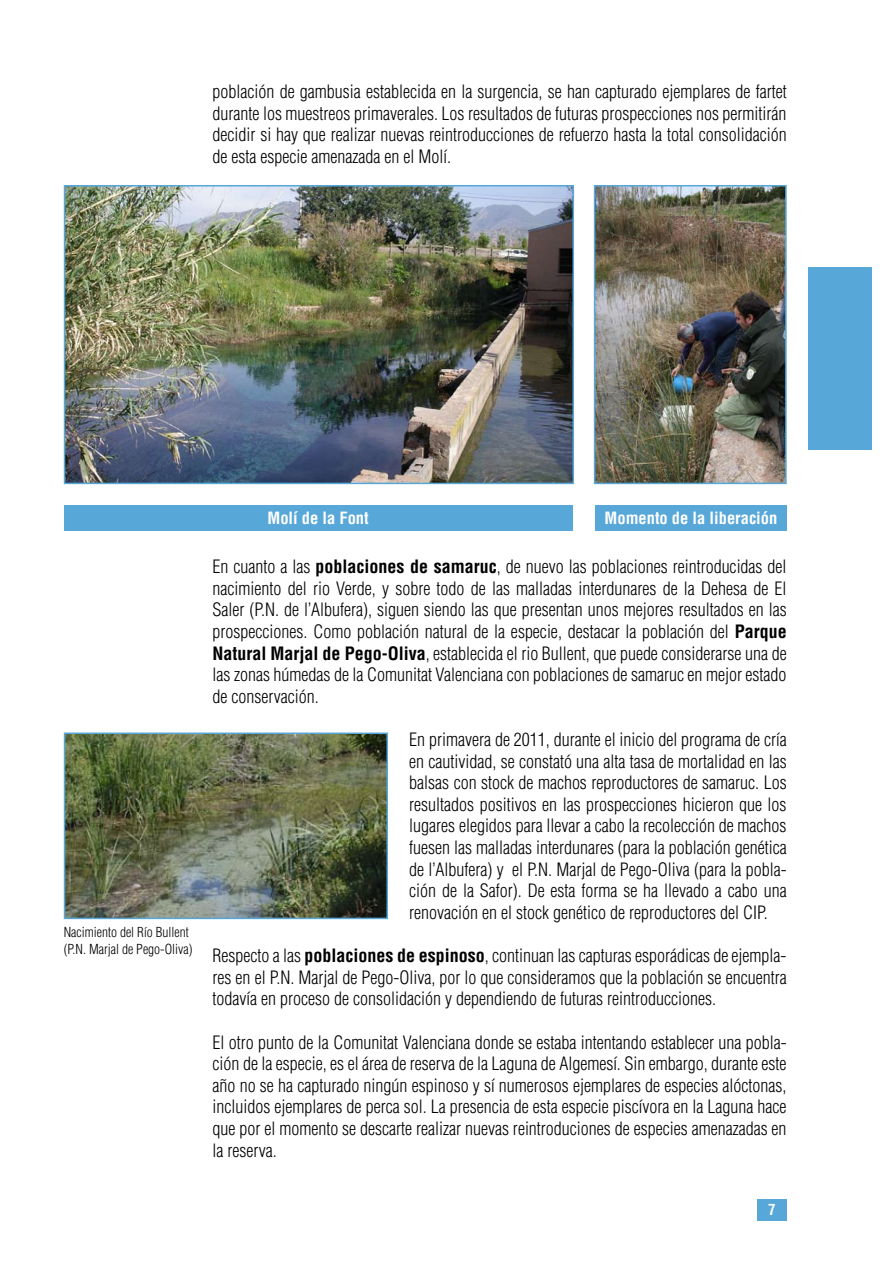
<style>
.page{position:relative;width:893px;height:1263px;background:#fff}
.page>*{position:absolute;margin:0;border:0;box-sizing:border-box;transform-origin:0 0}
.t1{font:300 condensed 18px/21.6px "Helvetica LT Std";color:#000;text-align:justify}
.t2{font:700 condensed 16.5px "Helvetica LT Std";color:#fff}
.t3{font:700 condensed 15px "Helvetica LT Std";color:#fff}
.t4{font:300 condensed 13.5px/16.2px "Helvetica LT Std";color:#000}
.s1{font-weight:700}
</style>
<div class="page">
<div style="left:757px;top:1199px;width:30px;height:21px;background:#57a7d9"></div>
<div style="left:808px;top:267px;width:64px;height:182px;background:#57a7d9"></div>
<div style="left:64px;top:505px;width:509px;height:26px;background:#57a7d9"></div>
<div style="left:595px;top:505px;width:192px;height:26px;background:#57a7d9"></div>
<img style="left:67px;top:188px;width:504px;height:293px">
<div style="left:64px;top:185px;width:510px;height:299px;border:2px solid #57a7d9"></div>
<img style="left:597px;top:188px;width:187px;height:293px">
<div style="left:594px;top:185px;width:193px;height:299px;border:2px solid #57a7d9"></div>
<img style="left:67px;top:735px;width:318px;height:181px">
<div style="left:64px;top:732px;width:324px;height:187px;border:2px solid #57a7d9"></div>
<p class="t1" style="left:213px;top:81px;width:576px">población de gambusia establecida en la surgencia, se han capturado ejemplares de fartet durante los muestreos primaverales. Los resultados de futuras prospecciones nos permitirán decidir si hay que realizar nuevas reintroducciones de refuerzo hasta la total consolidación de esta especie amenazada en el Molí.</p>
<p class="t4" style="left:64px;top:924px;width:130px">Nacimiento del Río Bullent (P.N. Marjal de Pego-Oliva)</p>
<p class="t2" style="left:267px;top:508px;width:103px">Molí de la Font</p>
<p class="t2" style="left:605px;top:508px;width:174px">Momento de la liberación</p>
<p class="t1" style="left:213px;top:556px;width:576px">En cuanto a las <span class="s1">poblaciones de samaruc</span>, de nuevo las poblaciones reintroducidas del nacimiento del rio Verde, y sobre todo de las malladas interdunares de la Dehesa de El Saler (P.N. de l’Albufera), siguen siendo las que presentan unos mejores resultados en las prospecciones. Como población natural de la especie, destacar la población del <span class="s1">Parque Natural Marjal de Pego-Oliva</span>, establecida el rio Bullent, que puede considerarse una de las zonas húmedas de la Comunitat Valenciana con poblaciones de samaruc en mejor estado de conservación.</p>
<p class="t1" style="left:409px;top:729px;width:379px">En primavera de 2011, durante el inicio del programa de cría en cautividad, se constató una alta tasa de mortalidad en las balsas con stock de machos reproductores de samaruc. Los resultados positivos en las prospecciones hicieron que los lugares elegidos para llevar a cabo la recolección de machos fuesen las malladas interdunares (para la población genética de l’Albufera) y el P.N. Marjal de Pego-Oliva (para la pobla&shy;ción de la Safor). De esta forma se ha llevado a cabo una renovación en el stock genético de reproductores del CIP.</p>
<p class="t1" style="left:213px;top:945px;width:576px">Respecto a las <span class="s1">poblaciones de espinoso</span>, continuan las capturas esporádicas de ejempla&shy;res en el P.N. Marjal de Pego-Oliva, por lo que consideramos que la población se encuentra todavía en proceso de consolidación y dependiendo de futuras reintroducciones.</p>
<p class="t1" style="left:213px;top:1031px;width:576px">El otro punto de la Comunitat Valenciana donde se estaba intentando establecer una pobla&shy;ción de la especie, es el área de reserva de la Laguna de Algemesí. Sin embargo, durante este año no se ha capturado ningún espinoso y sí numerosos ejemplares de especies alóctonas, incluidos ejemplares de perca sol. La presencia de esta especie piscívora en la Laguna hace que por el momento se descarte realizar nuevas reintroduciones de especies amenazadas en la reserva.</p>
<p class="t3" style="left:768px;top:1200px;width:9px">7</p>
</div>
